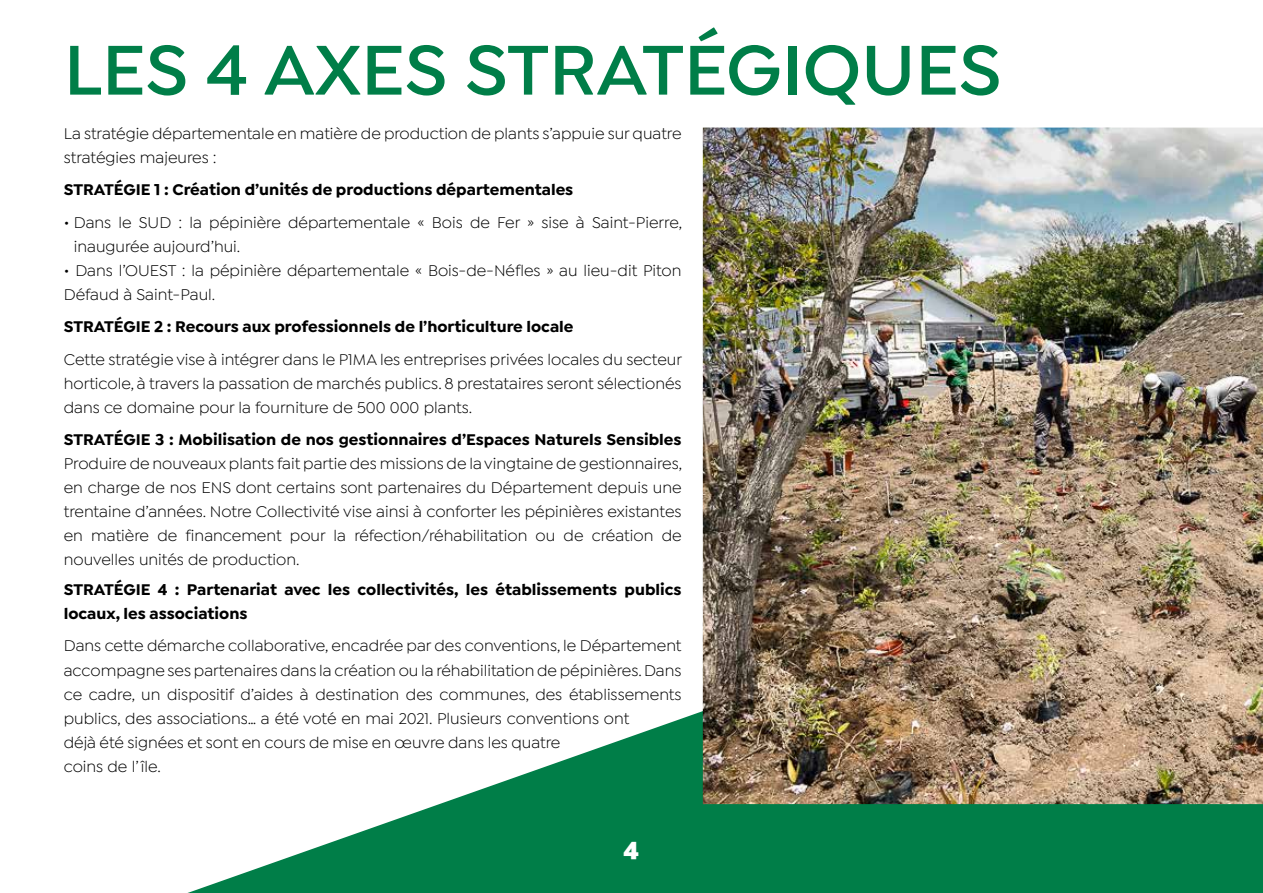
<style>
.page{position:relative;width:1263px;height:893px;background:#fff}
.page>*{position:absolute;margin:0;border:0;box-sizing:border-box;transform-origin:0 0}
.t1{font:600 75px "Isidora Sans";color:#007e48}
.t2{font:900 25.5px "Isidora Sans";color:#fff}
.t3{font:16.5px/24px "Isidora Sans";color:#000}
.t4{font:700 16.5px/24px "Isidora Sans";color:#000}
</style>
<div class="page">
<svg style="left:187px;top:374px;width:1076px;height:519px"></svg>
<img style="left:703px;top:128px;width:560px;height:676px">
<h1 class="t1" style="left:64px;top:26px;width:939px">LES 4 AXES STRATÉGIQUES</h1>
<p class="t3" style="left:64px;top:121px;width:619px">La stratégie départementale en matière de production de plants s’appuie sur quatre stratégies majeures :</p>
<p class="t4" style="left:64px;top:178px;width:511px">STRATÉGIE 1 : Création d’unités de productions départementales</p>
<p class="t3" style="left:74px;top:210px;width:610px;text-indent:-10px">• Dans le SUD : la pépinière départementale « Bois de Fer » sise à Saint-Pierre, inaugurée aujourd’hui.</p>
<p class="t3" style="left:64px;top:258px;width:619px">• Dans l’OUEST : la pépinière départementale « Bois-de-Néfles » au lieu-dit Piton<br>Défaud à Saint-Paul.</p>
<p class="t4" style="left:64px;top:315px;width:511px">STRATÉGIE 2 : Recours aux professionnels de l’horticulture locale</p>
<p class="t3" style="left:64px;top:347px;width:620px;text-align:justify">Cette stratégie vise à intégrer dans le P1MA les entreprises privées locales du secteur horticole, à travers la passation de marchés publics. 8 prestataires seront sélectionés dans ce domaine pour la fourniture de 500 000 plants.</p>
<p class="t4" style="left:64px;top:428px;width:619px">STRATÉGIE 3 : Mobilisation de nos gestionnaires d’Espaces Naturels Sensibles</p>
<p class="t3" style="left:64px;top:452px;width:620px;text-align:justify">Produire de nouveaux plants fait partie des missions de la vingtaine de gestionnaires, en charge de nos ENS dont certains sont partenaires du Département depuis une trentaine d’années. Notre Collectivité vise ainsi à conforter les pépinières existantes en matière de financement pour la réfection/réhabilitation ou de création de nouvelles unités de production.</p>
<p class="t4" style="left:64px;top:577px;width:619px">STRATÉGIE 4 : Partenariat avec les collectivités, les établissements publics locaux, les associations</p>
<p class="t3" style="left:64px;top:634px;width:619px">Dans cette démarche collaborative, encadrée par des conventions, le Département accompagne ses partenaires dans la création ou la réhabilitation de pépinières. Dans ce cadre, un dispositif d’aides à destination des communes, des établissements publics, des associations… a été voté en mai 2021. Plusieurs conventions ont<br>déjà été signées et sont en cours de mise en œuvre dans les quatre<br>coins de l’ île.</p>
<h2 class="t2" style="left:624px;top:834px;width:17px">4</h2>
</div>
